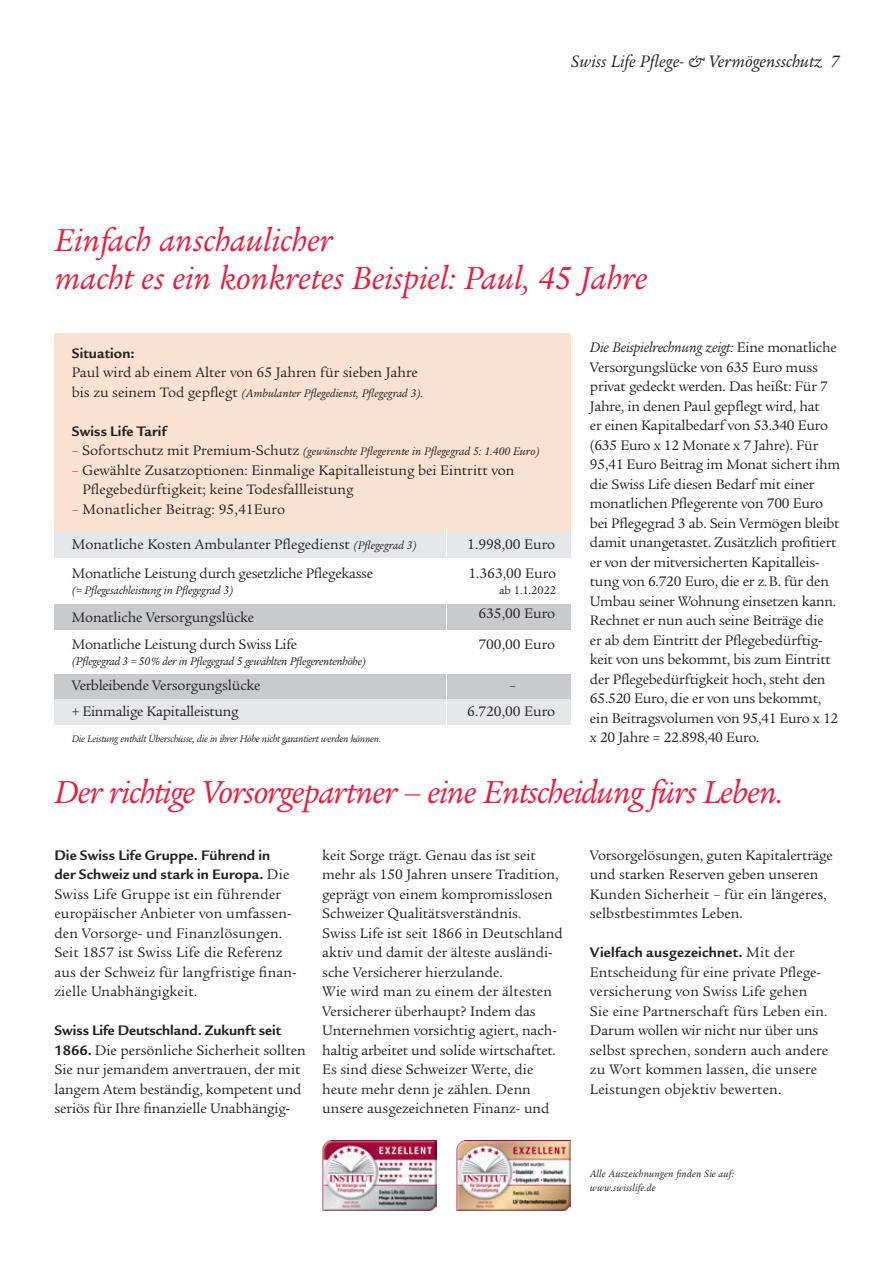
<style>
.page{position:relative;width:893px;height:1263px;background:#fff}
.page>*{position:absolute;margin:0;border:0;box-sizing:border-box;transform-origin:0 0}
.t1{font:italic 34.5px/37.5px "Legacy Serif ITC Pro";letter-spacing:-.015em;color:#ed1a3a}
.t2{font:italic 18px "Legacy Serif ITC Pro";color:#231f20}
.t3{font:15px/19.5px "Legacy Serif ITC Pro";letter-spacing:-.005em;color:#231f20}
.t4{font:700 15px/19.5px "Legacy Sans ITC Pro";letter-spacing:.01em;color:#231f20}
.t5{font:italic 12px "Legacy Serif ITC Pro";letter-spacing:-.01em;color:#231f20}
.t6{font:12px "Legacy Serif ITC Pro";color:#231f20}
.t7{font:italic 10.5px "Legacy Serif ITC Pro";letter-spacing:-.02em;color:#231f20}
.t8{font:italic 10.5px/13.5px "Legacy Serif ITC Pro";letter-spacing:.01em;color:#231f20}
.s1{font-style:normal;font-size:15px}
.s2{font-style:normal;font-size:15px;color:#ed1a3a}
.s3{color:#ed1a3a}
.s4{font-style:italic;font-size:12px}
.s5{font-style:italic}
.s6{font-family:"Legacy Serif ITC Pro";font-weight:400}
.s7{font-family:"Legacy Sans ITC Pro";font-weight:700}
</style>
<div class="page">
<div style="left:54px;top:333px;width:517px;height:200px;background:#fae2d2"></div>
<div style="left:54px;top:674px;width:517px;height:25px;background:#c9cacc"></div>
<div style="left:54px;top:605px;width:517px;height:25px;background:#c9cacc"></div>
<div style="left:54px;top:533px;width:517px;height:25px;background:#e6e7e9"></div>
<div style="left:54px;top:699px;width:517px;height:26px;background:#e6e7e9"></div>
<hr style="left:446px;top:528px;width:1px;height:214px;background:#fff">
<img style="left:456px;top:1140px;width:115px;height:70px">
<img style="left:322px;top:1140px;width:115px;height:70px">
<p class="t2" style="left:571px;top:50px;width:270px">Swiss Life Pflege- &amp; Vermögensschutz 7</p>
<h1 class="t1" style="left:54px;top:221px;width:595px">Einfach anschaulicher<br>macht es ein konkretes Beispiel: Paul, 45 Jahre</h1>
<p class="t4" style="left:72px;top:343px;width:65px">Situation:</p>
<p class="t3" style="left:72px;top:363px;width:348px">Paul wird ab einem Alter von 65 Jahren für sieben Jahre</p>
<p class="t5" style="left:72px;top:386px;width:353px"><span class="s1">bis zu seinem Tod gepflegt</span> (Ambulanter Pflegedienst, Pflegegrad 3).</p>
<p class="t4" style="left:72px;top:421px;width:96px">Swiss Life Tarif</p>
<p class="t5" style="left:72px;top:444px;width:470px"><span class="s2">–</span> <span class="s1">Sofortschutz mit Premium-Schutz</span> (gewünschte Pflegerente in Pflegegrad 5: 1.400 Euro)</p>
<p class="t3" style="left:83px;top:460px;width:433px;text-indent:-11px"><span class="s3">–</span> Gewählte Zusatzoptionen: Einmalige Kapitalleistung bei Eintritt von<br>Pflegebedürftigkeit; keine Todesfallleistung</p>
<p class="t3" style="left:72px;top:499px;width:215px"><span class="s3">–</span> Monatlicher Beitrag: 95,41Euro</p>
<p class="t3" style="left:72px;top:535px;width:347px">Monatliche Kosten Ambulanter Pflegedienst <span class="s4">(Pflegegrad 3)</span></p>
<p class="t3" style="left:467px;top:535px;width:89px">1.998,00 Euro</p>
<p class="t3" style="left:72px;top:563px;width:303px">Monatliche Leistung durch gesetzliche Pflegekasse</p>
<p class="t5" style="left:72px;top:582px;width:163px">(= Pflegesachleistung in Pflegegrad 3)</p>
<p class="t3" style="left:468px;top:563px;width:89px">1.363,00 Euro</p>
<p class="t6" style="left:499px;top:583px;width:59px">ab 1.1.2022</p>
<p class="t3" style="left:72px;top:603px;width:227px;line-height:27.5px">Monatliche Versorgungslücke<br>Monatliche Leistung durch Swiss Life</p>
<p class="t5" style="left:72px;top:653px;width:296px">(Pflegegrad 3 = 50% der in Pflegegrad 5 gewählten Pflegerentenhöhe)</p>
<p class="t3" style="left:478px;top:597px;width:78px;line-height:31.7px">635,00 Euro<br>700,00 Euro</p>
<p class="t3" style="left:72px;top:676px;width:190px">Verbleibende Versorgungslücke</p>
<p class="t3" style="left:509px;top:676px;width:8px">–</p>
<p class="t3" style="left:72px;top:701px;width:168px">+ Einmalige Kapitalleistung</p>
<p class="t3" style="left:467px;top:701px;width:89px">6.720,00 Euro</p>
<p class="t7" style="left:72px;top:733px;width:311px">Die Leistung enthält Überschüsse, die in ihrer Höhe nicht garantiert werden können.</p>
<p class="t3" style="left:590px;top:337px;width:252px"><span class="s5">Die Beispielrechnung zeigt:</span> Eine monatliche Versorgungslücke von 635 Euro muss privat gedeckt werden. Das heißt: Für 7<br>Jahre, in denen Paul gepflegt wird, hat<br>er einen Kapitalbedarf von 53.340 Euro (635 Euro x 12 Monate x 7 Jahre). Für 95,41 Euro Beitrag im Monat sichert ihm die Swiss Life diesen Bedarf mit einer monatlichen Pflegerente von 700 Euro bei Pflegegrad 3 ab. Sein Vermögen bleibt damit unangetastet. Zusätzlich profitiert er von der mitversicherten Kapitalleis&shy;tung von 6.720 Euro, die er z.B. für den Umbau seiner Wohnung einsetzen kann.<br>Rechnet er nun auch seine Beiträge die<br>er ab dem Eintritt der Pflegebedürftig&shy;keit von uns bekommt, bis zum Eintritt der Pflegebedürftigkeit hoch, steht den 65.520 Euro, die er von uns bekommt, ein Beitragsvolumen von 95,41 Euro x 12 x 20 Jahre = 22.898,40 Euro.</p>
<h1 class="t1" style="left:54px;top:773px;width:731px">Der richtige Vorsorgepartner – eine Entscheidung fürs Leben.</h1>
<p class="t3" style="left:322px;top:845px;width:242px">keit Sorge trägt. Genau das ist seit mehr als 150 Jahren unsere Tradition, geprägt von einem kompromisslosen Schweizer Qualitätsverständnis.<br>Swiss Life ist seit 1866 in Deutschland aktiv und damit der älteste ausländi&shy;sche Versicherer hierzulande.<br>Wie wird man zu einem der ältesten Versicherer überhaupt? Indem das Unternehmen vorsichtig agiert, nach&shy;haltig arbeitet und solide wirtschaftet.<br>Es sind diese Schweizer Werte, die heute mehr denn je zählen. Denn unsere ausgezeichneten Finanz- und</p>
<p class="t3" style="left:590px;top:845px;width:244px">Vorsorgelösungen, guten Kapitalerträge und starken Reserven geben unseren Kunden Sicherheit – für ein längeres, selbstbestimmtes Leben.</p>
<p class="t4" style="left:54px;top:845px;width:237px">Die Swiss Life Gruppe. Führend in der Schweiz und stark in Europa. <span class="s6">Die</span></p>
<p class="t3" style="left:54px;top:884px;width:244px">Swiss Life Gruppe ist ein führender europäischer Anbieter von umfassen&shy;den Vorsorge- und Finanzlösungen.<br>Seit 1857 ist Swiss Life die Referenz aus der Schweiz für langfristige finan&shy;zielle Unabhängigkeit.</p>
<p class="t4" style="left:54px;top:1020px;width:228px">Swiss Life Deutschland. Zukunft seit</p>
<p class="t3" style="left:54px;top:1040px;width:253px"><span class="s7">1866.</span> Die persönliche Sicherheit sollten Sie nur jemandem anvertrauen, der mit langem Atem beständig, kompetent und seriös für Ihre finanzielle Unabhängig-</p>
<p class="t4" style="left:590px;top:942px;width:206px">Vielfach ausgezeichnet. <span class="s6">Mit der</span></p>
<p class="t3" style="left:590px;top:962px;width:240px">Entscheidung für eine private Pflege&shy;versicherung von Swiss Life gehen Sie eine Partnerschaft fürs Leben ein.<br>Darum wollen wir nicht nur über uns selbst sprechen, sondern auch andere zu Wort kommen lassen, die unsere Leistungen objektiv bewerten.</p>
<p class="t8" style="left:590px;top:1167px;width:146px">Alle Auszeichnungen finden Sie auf: www.swisslife.de</p>
</div>
